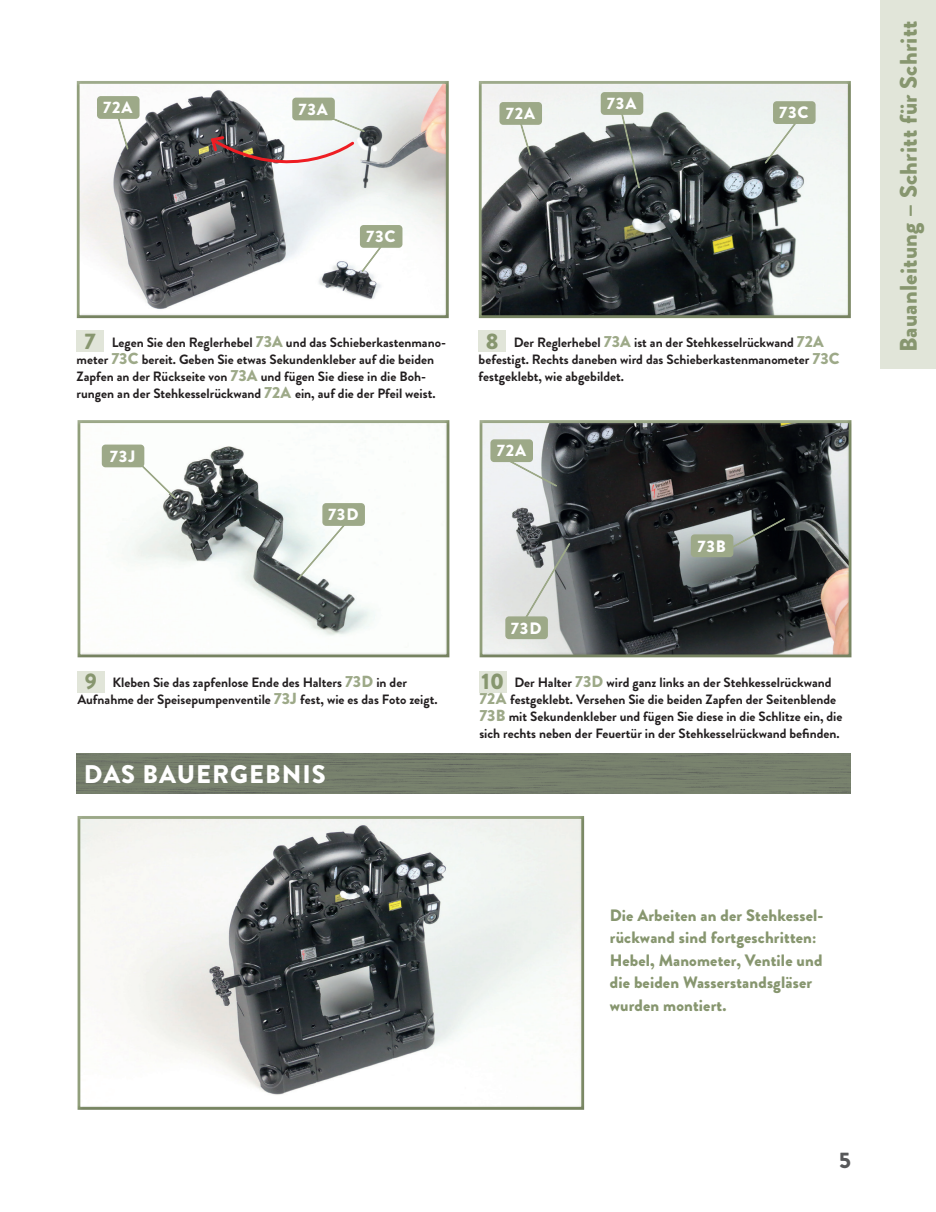
<style>
.page{position:relative;width:936px;height:1212px;background:#fff}
.page>*{position:absolute;margin:0;border:0;box-sizing:border-box;transform-origin:0 0}
.t1{font:900 25.5px "Brandon Grotesque";letter-spacing:.04em;color:#fff}
.t2{font:900 24px "Brandon Grotesque";letter-spacing:.01em;color:#87966f}
.t3{font:900 22.5px "Brandon Grotesque";color:#57585a}
.t4{font:900 16.5px/22.5px "Brandon Grotesque";letter-spacing:.01em;color:#87966f}
.t5{font:900 16.5px "Brandon Grotesque";letter-spacing:.055em;color:#fff}
.t6{font:700 13.5px/17px "Brandon Grotesque";color:#231f20}
.s1{font-weight:900;font-size:22.5px;color:#87966f}
.s2{font-weight:900;font-size:16.05px;color:#9da988}
</style>
<div class="page">
<div style="left:880px;top:0;width:55px;height:369px;background:#e1e5d9"></div>
<div style="left:479px;top:671px;width:27px;height:21px;background:#e1e5d9"></div>
<div style="left:77px;top:331px;width:27px;height:21px;background:#e1e5d9"></div>
<div style="left:478px;top:331px;width:27px;height:21px;background:#e1e5d9"></div>
<img style="left:77px;top:754px;width:773px;height:39px">
<div style="left:77px;top:815px;width:509px;height:295px;background:#231f20;opacity:.15"></div>
<div style="left:77px;top:671px;width:27px;height:21px;background:#e1e5d9"></div>
<div style="left:76px;top:80px;width:375px;height:240px;background:#231f20;opacity:.15"></div>
<div style="left:478px;top:80px;width:375px;height:240px;background:#231f20;opacity:.15"></div>
<div style="left:77px;top:420px;width:375px;height:239px;background:#231f20;opacity:.15"></div>
<div style="left:293px;top:98px;width:41px;height:22px;background:#9da988;border-radius:3px"></div>
<div style="left:292px;top:98px;width:43px;height:22px;border:2px solid #9da988;border-radius:3px"></div>
<svg style="left:113px;top:119px;width:17px;height:32px"></svg>
<div style="left:98px;top:97px;width:41px;height:21px;background:#9da988;border-radius:3px"></div>
<div style="left:97px;top:96px;width:42px;height:23px;border:2px solid #9da988;border-radius:3px"></div>
<svg style="left:208px;top:111px;width:159px;height:76px"></svg>
<svg style="left:359px;top:237px;width:30px;height:39px"></svg>
<div style="left:360px;top:226px;width:41px;height:21px;background:#9da988;border-radius:3px"></div>
<div style="left:360px;top:225px;width:42px;height:23px;border:2px solid #9da988;border-radius:3px"></div>
<svg style="left:616px;top:115px;width:25px;height:74px;background:#717677"></svg>
<div style="left:601px;top:93px;width:41px;height:21px;background:#9da988;border-radius:3px"></div>
<div style="left:600px;top:92px;width:43px;height:23px;border:2px solid #9da988;border-radius:3px"></div>
<svg style="left:515px;top:125px;width:17px;height:32px"></svg>
<div style="left:500px;top:103px;width:41px;height:21px;background:#9da988;border-radius:3px"></div>
<div style="left:499px;top:102px;width:43px;height:23px;border:2px solid #9da988;border-radius:3px"></div>
<svg style="left:762px;top:107px;width:46px;height:59px"></svg>
<div style="left:773px;top:102px;width:41px;height:21px;background:#9da988;border-radius:3px"></div>
<div style="left:773px;top:101px;width:42px;height:23px;border:2px solid #9da988;border-radius:3px"></div>
<div style="left:479px;top:420px;width:374px;height:239px;background:#231f20;opacity:.15"></div>
<svg style="left:294px;top:520px;width:55px;height:64px"></svg>
<div style="left:323px;top:504px;width:41px;height:21px;background:#9da988;border-radius:3px"></div>
<div style="left:322px;top:503px;width:43px;height:23px;border:2px solid #9da988;border-radius:3px"></div>
<svg style="left:137px;top:460px;width:42px;height:42px"></svg>
<div style="left:102px;top:445px;width:42px;height:22px;background:#9da988;border-radius:3px"></div>
<div style="left:102px;top:445px;width:42px;height:22px;border:2px solid #9da988;border-radius:3px"></div>
<svg style="left:517px;top:540px;width:55px;height:90px;background:#b0b3b2"></svg>
<div style="left:506px;top:617px;width:41px;height:21px;background:#9da988;border-radius:3px"></div>
<div style="left:505px;top:616px;width:43px;height:23px;border:2px solid #9da988;border-radius:3px"></div>
<svg style="left:720px;top:516px;width:68px;height:39px;background:#5b6061"></svg>
<div style="left:691px;top:535px;width:41px;height:21px;background:#9da988;border-radius:3px"></div>
<div style="left:690px;top:534px;width:43px;height:23px;border:2px solid #9da988;border-radius:3px"></div>
<svg style="left:499px;top:454px;width:60px;height:35px"></svg>
<div style="left:491px;top:440px;width:41px;height:21px;background:#9da988;border-radius:3px"></div>
<div style="left:490px;top:439px;width:43px;height:23px;border:2px solid #9da988;border-radius:3px"></div>
<p class="t5" style="left:103px;top:96px;width:31px">72A</p>
<p class="t5" style="left:298px;top:97px;width:31px">73A</p>
<p class="t5" style="left:366px;top:225px;width:31px">73C</p>
<p class="t5" style="left:607px;top:92px;width:31px">73A</p>
<p class="t5" style="left:505px;top:102px;width:31px">72A</p>
<p class="t5" style="left:779px;top:101px;width:31px">73C</p>
<p class="t6" style="left:77px;top:334px;width:371px;text-indent:8px"><span class="s1">7</span> Legen Sie den Reglerhebel <span class="s2">73A</span> und das Schieberkastenmano&shy;meter <span class="s2">73C</span> bereit. Geben Sie etwas Sekundenkleber auf die beiden Zapfen an der Rückseite von <span class="s2">73A</span> und fügen Sie diese in die Boh&shy;rungen an der Stehkesselrückwand <span class="s2">72A</span> ein, auf die der Pfeil weist.</p>
<p class="t6" style="left:478px;top:334px;width:362px;text-indent:7px"><span class="s1">8</span> Der Reglerhebel <span class="s2">73A</span> ist an der Stehkesselrückwand <span class="s2">72A </span>befestigt. Rechts daneben wird das Schieberkastenmanometer <span class="s2">73C </span>festgeklebt, wie abgebildet.</p>
<p class="t5" style="left:110px;top:444px;width:27px">73J</p>
<p class="t5" style="left:328px;top:503px;width:32px">73D</p>
<p class="t6" style="left:77px;top:674px;width:362px;text-indent:7px"><span class="s1">9</span> Kleben Sie das zapfenlose Ende des Halters <span class="s2">73D</span> in der<br>Aufnahme der Speisepumpenventile <span class="s2">73J</span> fest, wie es das Foto zeigt.</p>
<h1 class="t1" style="left:84px;top:756px;width:243px">DAS BAUERGEBNIS</h1>
<p class="t5" style="left:496px;top:439px;width:31px">72A</p>
<p class="t5" style="left:511px;top:616px;width:32px">73D</p>
<p class="t5" style="left:697px;top:534px;width:30px">73B</p>
<p class="t6" style="left:479px;top:674px;width:364px"><span class="s1">10</span> Der Halter <span class="s2">73D</span> wird ganz links an der Stehkesselrückwand <span class="s2">72A</span> festgeklebt. Versehen Sie die beiden Zapfen der Seitenblende <span class="s2">73B</span> mit Sekundenkleber und fügen Sie diese in die Schlitze ein, die sich rechts neben der Feuertür in der Stehkesselrückwand befinden.</p>
<p class="t4" style="left:609px;top:904px;width:215px">Die Arbeiten an der Stehkessel&shy;rückwand sind fortgeschritten:<br>Hebel, Manometer, Ventile und die beiden Wasserstandsgläser wurden montiert.</p>
<h2 class="t2" style="left:891px;top:352px;width:333px;rotate:-90deg">Bauanleitung – Schritt für Schritt</h2>
<h3 class="t3" style="left:839px;top:1144px;width:13px">5</h3>
</div>
